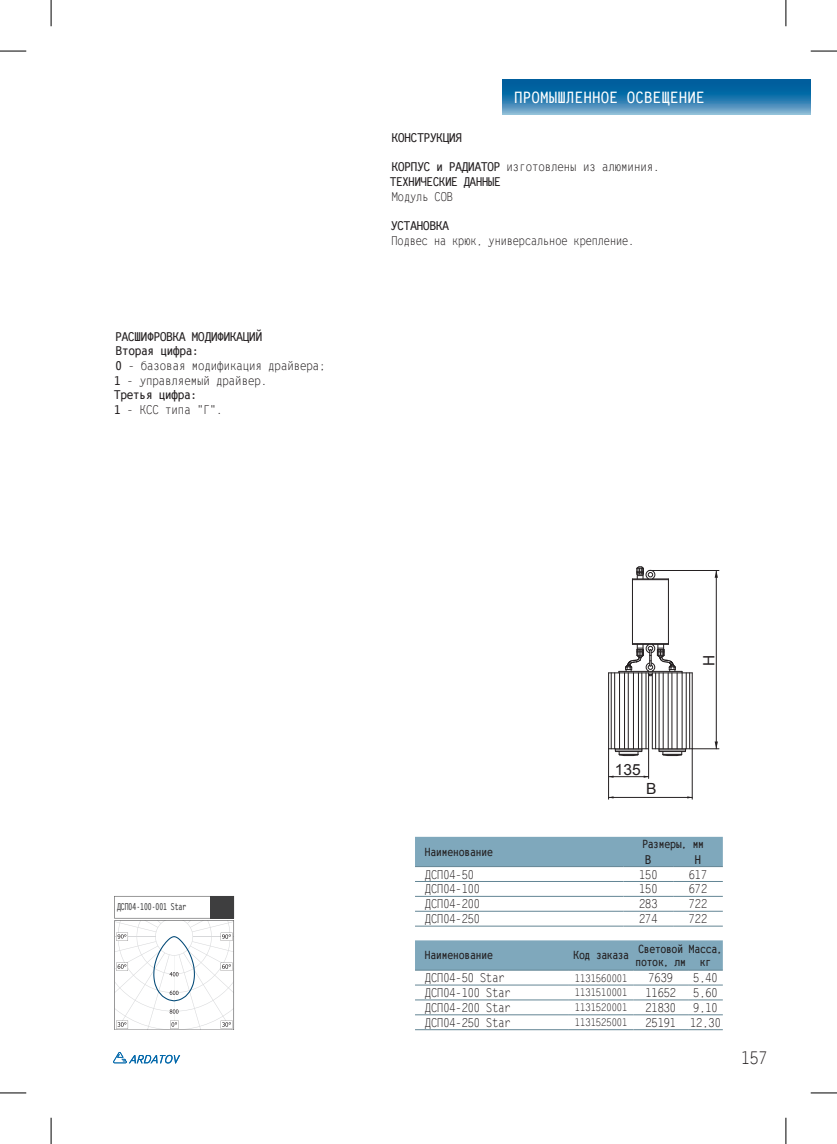
<style>
.page{position:relative;width:837px;height:1144px;background:#fff}
.page>*{position:absolute;margin:0;border:0;box-sizing:border-box;transform-origin:0 0}
.t1{font:17.5px "Letter Gothic";color:#231f20}
.t2{font:700 15.75px "Letter Gothic";letter-spacing:.05em;color:#fff}
.t3{font:15.58px "Arial";color:#231f20}
.t4{font:15.4px "Arial";color:#231f20}
.t5{font:12.25px "Letter Gothic";color:#231f20}
.t6{font:12.25px/14.7px "Letter Gothic";color:#231f20;scale:1.05 1}
.t7{font:700 12.25px "Letter Gothic";color:#231f20;scale:1.05 1}
.t8{font:700 12.25px "Letter Gothic";color:#231f20}
.t9{font:700 11.38px/13.7px "Letter Gothic";letter-spacing:-.005em;color:#231f20}
.t10{font:10.5px "Letter Gothic";color:#231f20}
.t11{font:700 9.45px "Letter Gothic";color:#3e3e3f;scale:.81 1}
.s1{font-weight:700}
</style>
<div class="page">
<svg style="left:502px;top:79px;width:308px;height:35px;background:#267aaf"></svg>
<svg style="left:113px;top:1052px;width:67px;height:11px"></svg>
<div style="left:415px;top:940px;width:307px;height:30px;background:#7fa8bc"></div>
<hr style="left:568px;top:970px;width:65px;height:1px;background:#638594">
<hr style="left:633px;top:970px;width:55px;height:1px;background:#638594">
<hr style="left:688px;top:970px;width:34px;height:1px;background:#638594">
<hr style="left:568px;top:985px;width:65px;height:1px;background:#638594">
<hr style="left:633px;top:985px;width:55px;height:1px;background:#638594">
<hr style="left:688px;top:985px;width:34px;height:1px;background:#638594">
<hr style="left:568px;top:1000px;width:65px;height:1px;background:#638594">
<hr style="left:633px;top:1000px;width:55px;height:1px;background:#638594">
<hr style="left:688px;top:1000px;width:34px;height:1px;background:#638594">
<hr style="left:568px;top:1014px;width:65px;height:1px;background:#638594">
<hr style="left:633px;top:1014px;width:55px;height:1px;background:#638594">
<hr style="left:688px;top:1014px;width:34px;height:1px;background:#638594">
<hr style="left:568px;top:1029px;width:65px;height:1px;background:#638594">
<hr style="left:633px;top:1029px;width:55px;height:1px;background:#638594">
<hr style="left:688px;top:1029px;width:34px;height:1px;background:#638594">
<hr style="left:415px;top:1029px;width:153px;height:1px;background:#638594">
<hr style="left:415px;top:970px;width:153px;height:1px;background:#638594">
<hr style="left:415px;top:985px;width:153px;height:1px;background:#638594">
<hr style="left:415px;top:1000px;width:153px;height:1px;background:#638594">
<hr style="left:415px;top:1014px;width:153px;height:1px;background:#638594">
<div style="left:415px;top:837px;width:307px;height:29px;background:#7fa8bc"></div>
<hr style="left:623px;top:866px;width:50px;height:1px;background:#638594">
<hr style="left:673px;top:866px;width:49px;height:1px;background:#638594">
<hr style="left:623px;top:881px;width:50px;height:1px;background:#638594">
<hr style="left:673px;top:881px;width:49px;height:1px;background:#638594">
<hr style="left:623px;top:896px;width:50px;height:1px;background:#638594">
<hr style="left:673px;top:896px;width:49px;height:1px;background:#638594">
<hr style="left:623px;top:911px;width:50px;height:1px;background:#638594">
<hr style="left:673px;top:911px;width:49px;height:1px;background:#638594">
<hr style="left:415px;top:926px;width:208px;height:1px;background:#638594">
<hr style="left:623px;top:926px;width:50px;height:1px;background:#638594">
<hr style="left:673px;top:926px;width:49px;height:1px;background:#638594">
<hr style="left:415px;top:866px;width:208px;height:1px;background:#638594">
<hr style="left:415px;top:881px;width:208px;height:1px;background:#638594">
<hr style="left:415px;top:896px;width:208px;height:1px;background:#638594">
<hr style="left:415px;top:911px;width:208px;height:1px;background:#638594">
<svg style="left:114px;top:896px;width:120px;height:134px"></svg>
<hr style="left:632px;top:579px;width:36px;height:1px;background:#231f20">
<hr style="left:632px;top:579px;width:1px;height:65px;background:#231f20">
<hr style="left:668px;top:579px;width:1px;height:65px;background:#231f20">
<hr style="left:608px;top:672px;width:84px;height:1px;background:#231f20">
<hr style="left:618px;top:671px;width:63px;height:1px;background:#231f20">
<hr style="left:632px;top:643px;width:36px;height:1px;background:#231f20">
<hr style="left:648px;top:673px;width:1px;height:76px;background:#231f20">
<hr style="left:638px;top:673px;width:1px;height:76px;background:#231f20">
<hr style="left:610px;top:673px;width:1px;height:76px;background:#231f20">
<hr style="left:614px;top:673px;width:1px;height:76px;background:#231f20">
<hr style="left:633px;top:673px;width:1px;height:76px;background:#231f20">
<hr style="left:619px;top:673px;width:1px;height:76px;background:#231f20">
<hr style="left:624px;top:673px;width:1px;height:76px;background:#231f20">
<hr style="left:608px;top:673px;width:1px;height:76px;background:#231f20">
<hr style="left:641px;top:673px;width:1px;height:76px;background:#231f20">
<hr style="left:645px;top:673px;width:1px;height:76px;background:#231f20">
<hr style="left:627px;top:673px;width:1px;height:76px;background:#231f20">
<hr style="left:608px;top:748px;width:40px;height:1px;background:#231f20">
<hr style="left:685px;top:673px;width:1px;height:76px;background:#231f20">
<hr style="left:681px;top:673px;width:1px;height:76px;background:#231f20">
<hr style="left:691px;top:673px;width:1px;height:76px;background:#231f20">
<hr style="left:676px;top:673px;width:1px;height:76px;background:#231f20">
<hr style="left:662px;top:673px;width:1px;height:76px;background:#231f20">
<hr style="left:655px;top:673px;width:1px;height:76px;background:#231f20">
<hr style="left:667px;top:673px;width:1px;height:76px;background:#231f20">
<hr style="left:651px;top:673px;width:1px;height:76px;background:#231f20">
<hr style="left:658px;top:673px;width:1px;height:76px;background:#231f20">
<hr style="left:689px;top:673px;width:1px;height:76px;background:#231f20">
<hr style="left:671px;top:673px;width:1px;height:76px;background:#231f20">
<hr style="left:652px;top:748px;width:40px;height:1px;background:#231f20">
<svg style="left:658px;top:749px;width:28px;height:7px"></svg>
<svg style="left:636px;top:566px;width:19px;height:13px"></svg>
<hr style="left:648px;top:570px;width:70px;height:1px;background:#231f20">
<hr style="left:715px;top:570px;width:1px;height:179px;background:#231f20">
<svg style="left:692px;top:741px;width:26px;height:8px"></svg>
<svg style="left:609px;top:749px;width:40px;height:29px"></svg>
<hr style="left:691px;top:749px;width:1px;height:50px;background:#231f20">
<hr style="left:608px;top:749px;width:1px;height:50px;background:#231f20">
<hr style="left:608px;top:797px;width:84px;height:1px;background:#231f20">
<svg style="left:625px;top:644px;width:50px;height:32px"></svg>
<svg style="left:0;top:51px;width:26px;height:1px"></svg>
<svg style="left:810px;top:51px;width:26px;height:1px"></svg>
<svg style="left:0;top:1092px;width:26px;height:1px"></svg>
<svg style="left:810px;top:1092px;width:26px;height:1px"></svg>
<svg style="left:51px;top:0;width:1px;height:26px"></svg>
<svg style="left:51px;top:1118px;width:1px;height:26px"></svg>
<svg style="left:785px;top:0;width:1px;height:26px"></svg>
<svg style="left:785px;top:1118px;width:1px;height:26px"></svg>
<p class="t6" style="left:114px;top:329px;width:203px"><span class="s1">РАСШИФРОВКА МОДИФИКАЦИЙ<br>Вторая цифра:<br>0</span> - базовая модификация драйвера;<br><span class="s1">1</span> - управляемый драйвер.<br><span class="s1">Третья цифра:<br>1</span> - КСС типа "Г".</p>
<p class="t2" style="left:514px;top:88px;width:191px">ПРОМЫШЛ ЕННОЕ ОСВЕЩЕНИЕ</p>
<p class="t7" style="left:392px;top:130px;width:32px">КОНСТРУК</p>
<p class="t7" style="left:442px;top:130px;width:20px">ЦИЯ</p>
<p class="t7" style="left:392px;top:159px;width:92px">КОР ПУС и РАДИАТОР</p>
<p class="t6" style="left:506px;top:160px;width:147px">изготовлены из алюминия.</p>
<p class="t8" style="left:390px;top:174px;width:112px">ТЕХНИЧЕСКИЕ ДАННЫЕ</p>
<p class="t5" style="left:391px;top:189px;width:63px">Модуль COB</p>
<p class="t7" style="left:391px;top:218px;width:57px">УСТАНОВКА</p>
<p class="t5" style="left:391px;top:233px;width:244px">Подвес на крюк, универсальное крепление.</p>
<p class="t11" style="left:117px;top:901px;width:87px">ДСП04-100-001 Star</p>
<p class="t3" style="left:698px;top:666px;width:13px;rotate:-90deg">H</p>
<p class="t4" style="left:614px;top:759px;width:28px">135</p>
<p class="t9" style="left:425px;top:845px;width:69px">Наименование</p>
<p class="t4" style="left:646px;top:779px;width:12px">B</p>
<p class="t9" style="left:642px;top:838px;width:63px">Размеры, мм</p>
<p class="t8" style="left:645px;top:852px;width:8px">B</p>
<p class="t8" style="left:694px;top:852px;width:8px">H</p>
<p class="t5" style="left:425px;top:867px;width:50px">ДСП04-50</p>
<p class="t5" style="left:639px;top:867px;width:20px">150</p>
<p class="t5" style="left:688px;top:867px;width:20px">617</p>
<p class="t5" style="left:425px;top:882px;width:57px">ДСП04-100</p>
<p class="t5" style="left:639px;top:882px;width:20px">150</p>
<p class="t5" style="left:688px;top:882px;width:20px">672</p>
<p class="t5" style="left:425px;top:897px;width:57px">ДСП04-200</p>
<p class="t5" style="left:639px;top:897px;width:20px">283</p>
<p class="t5" style="left:688px;top:897px;width:20px">722</p>
<p class="t5" style="left:425px;top:912px;width:57px">ДСП04-250</p>
<p class="t5" style="left:639px;top:912px;width:20px">274</p>
<p class="t5" style="left:688px;top:912px;width:20px">722</p>
<p class="t9" style="left:425px;top:948px;width:69px">Наименование</p>
<p class="t9" style="left:573px;top:948px;width:57px">Код заказа</p>
<p class="t9" style="left:635px;top:942px;width:52px">Световой поток, лм</p>
<p class="t9" style="left:688px;top:942px;width:35px;text-align:center">Масса, кг</p>
<p class="t5" style="left:425px;top:970px;width:81px">ДСП04-50 Star</p>
<p class="t10" style="left:574px;top:971px;width:54px">1131560001</p>
<p class="t5" style="left:648px;top:970px;width:26px">7639</p>
<p class="t5" style="left:693px;top:970px;width:26px">5,40</p>
<p class="t5" style="left:425px;top:985px;width:87px">ДСП04-100 Star</p>
<p class="t10" style="left:574px;top:986px;width:54px">1131510001</p>
<p class="t5" style="left:645px;top:985px;width:32px">11652</p>
<p class="t5" style="left:693px;top:985px;width:26px">5,60</p>
<p class="t5" style="left:425px;top:1000px;width:87px">ДСП04-200 Star</p>
<p class="t10" style="left:574px;top:1001px;width:54px">1131520001</p>
<p class="t5" style="left:645px;top:1000px;width:32px">21830</p>
<p class="t5" style="left:693px;top:1000px;width:26px">9,10</p>
<p class="t5" style="left:425px;top:1015px;width:87px">ДСП04-250 Star</p>
<p class="t10" style="left:574px;top:1016px;width:54px">1131525001</p>
<p class="t5" style="left:645px;top:1015px;width:77px">25191 12,30</p>
<h1 class="t1" style="left:741px;top:1048px;width:28px">157</h1>
</div>
